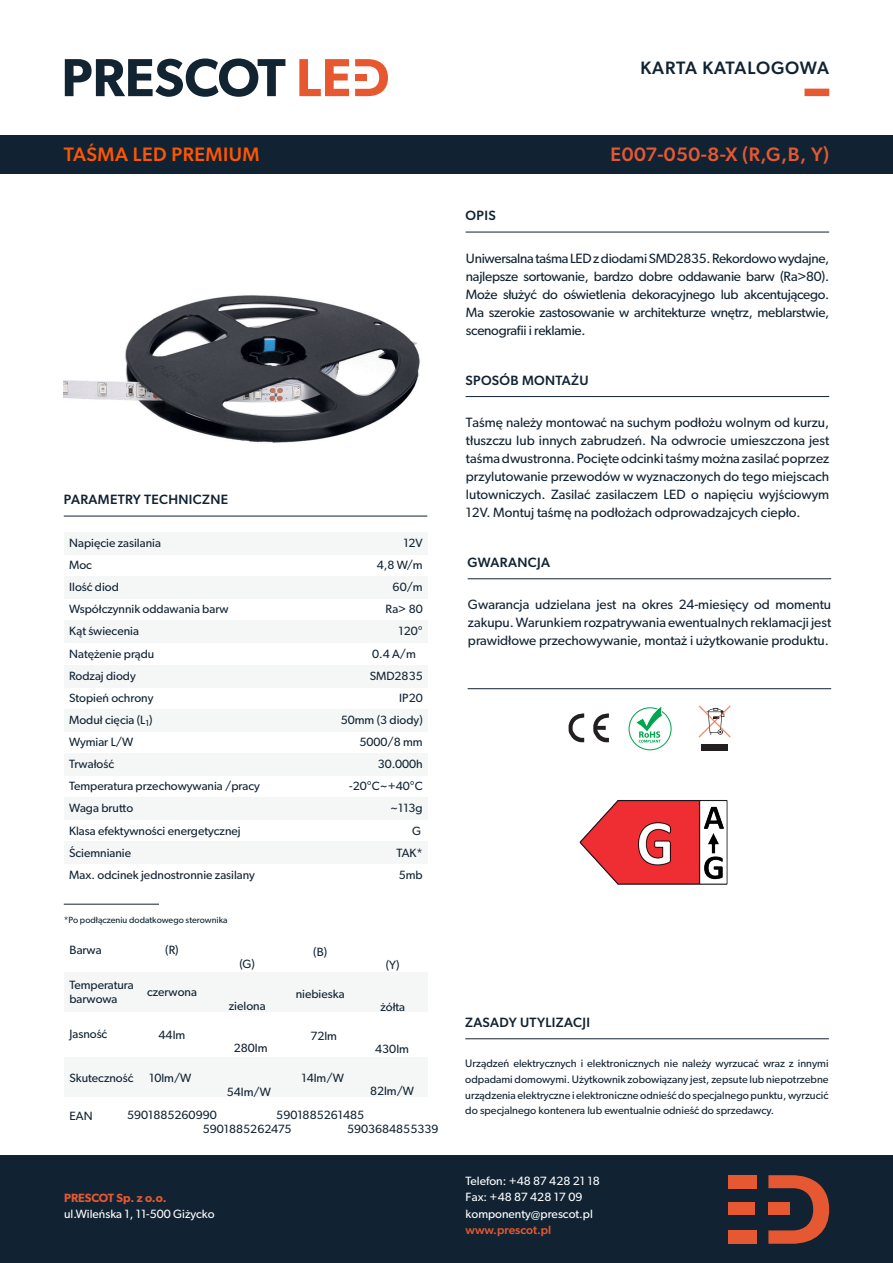
<style>
.page{position:relative;width:893px;height:1263px;background:#fff}
.page>*{position:absolute;margin:0;border:0;box-sizing:border-box;transform-origin:0 0}
.t1{font:500 19.5px "Gibson";letter-spacing:.025em;color:#e65831}
.t2{font:500 19.5px "Gibson";letter-spacing:.025em;color:#f50}
.t3{font:500 18px "Gibson";letter-spacing:.03em;color:#112332}
.t4{font:13.5px/18px "Gibson";color:#112332;text-align:justify}
.t5{font:500 13.5px "Gibson";letter-spacing:.025em;color:#112332}
.t6{font:12px/22.2px "Gibson";color:#112332}
.t7{font:12px/16.5px "Gibson";color:#fff}
.t8{font:600 12px "Gibson";color:#e65831}
.t9{font:500 12px "Gibson";color:#e65831}
.t10{font:10.8px/15.8px "Gibson";color:#112332;text-align:justify}
.t11{font:9px "Gibson";color:#112332}
</style>
<div class="page">
<svg style="left:65px;top:58px;width:220px;height:39px"></svg>
<svg style="left:299px;top:59px;width:50px;height:37px"></svg>
<svg style="left:355px;top:59px;width:33px;height:37px"></svg>
<div style="left:804px;top:89px;width:25px;height:7px;background:#e65831"></div>
<div style="left:0;top:135px;width:893px;height:39px;background:#112332"></div>
<div style="left:0;top:1155px;width:893px;height:108px;background:#112332"></div>
<svg style="left:768px;top:1175px;width:61px;height:69px"></svg>
<div style="left:728px;top:1202px;width:26px;height:13px;background:#e65831"></div>
<div style="left:728px;top:1175px;width:29px;height:13px;background:#e65831"></div>
<div style="left:728px;top:1230px;width:29px;height:14px;background:#e65831"></div>
<div style="left:64px;top:532px;width:363px;height:22px;background:#f5f7f7"></div>
<div style="left:64px;top:621px;width:363px;height:22px;background:#f5f7f7"></div>
<div style="left:64px;top:577px;width:363px;height:22px;background:#f5f7f7"></div>
<div style="left:64px;top:665px;width:363px;height:22px;background:#f5f7f7"></div>
<div style="left:64px;top:709px;width:363px;height:23px;background:#f5f7f7"></div>
<div style="left:64px;top:753px;width:363px;height:23px;background:#f5f7f7"></div>
<div style="left:64px;top:797px;width:363px;height:22px;background:#f5f7f7"></div>
<div style="left:64px;top:842px;width:363px;height:22px;background:#f5f7f7"></div>
<img style="left:64px;top:295px;width:356px;height:148px">
<hr style="left:64px;top:516px;width:363px;height:1px;background:#112332">
<hr style="left:64px;top:904px;width:95px;height:1px;background:#112332">
<hr style="left:466px;top:232px;width:363px;height:1px;background:#112332">
<hr style="left:466px;top:396px;width:363px;height:1px;background:#112332">
<hr style="left:468px;top:578px;width:363px;height:1px;background:#112332">
<hr style="left:468px;top:688px;width:363px;height:1px;background:#112332">
<div style="left:702px;top:744px;width:26px;height:6px;background:#231f20"></div>
<svg style="left:698px;top:705px;width:33px;height:33px"></svg>
<svg style="left:629px;top:706px;width:43px;height:44px"></svg>
<svg style="left:568px;top:713px;width:16px;height:29px"></svg>
<svg style="left:593px;top:713px;width:16px;height:29px"></svg>
<div style="left:64px;top:972px;width:364px;height:40px;background:#f5f7f7"></div>
<div style="left:64px;top:1057px;width:364px;height:40px;background:#f5f7f7"></div>
<hr style="left:465px;top:1038px;width:364px;height:1px;background:#112332">
<img style="left:579px;top:800px;width:149px;height:85px">
<h2 class="t3" style="left:641px;top:57px;width:190px">KARTA KATALOGOWA</h2>
<h1 class="t2" style="left:64px;top:143px;width:197px">TAŚMA LED PREMIUM</h1>
<h1 class="t1" style="left:611px;top:143px;width:220px">E007-050-8-X (R,G,B, Y)</h1>
<p class="t5" style="left:466px;top:207px;width:32px">OPIS</p>
<p class="t4" style="left:466px;top:249px;width:365px">Uniwersalna taśma LED z diodami SMD2835. Rekordowo wydajne, najlepsze sortowanie, bardzo dobre oddawanie barw (Ra&gt;80).<br>Może służyć do oświetlenia dekoracyjnego lub akcentującego.<br>Ma szerokie zastosowanie w architekturze wnętrz, meblarstwie, scenografii i reklamie.</p>
<p class="t5" style="left:64px;top:491px;width:166px">PARAMETRY TECHNICZNE</p>
<p class="t6" style="left:69px;top:531px;width:192px">Napięcie zasilania<br>Moc<br>Ilość diod<br>Współczynnik oddawania barw<br>Kąt świecenia<br>Natężenie prądu<br>Rodzaj diody<br>Stopień ochrony<br>Moduł cięcia (L<sub>1</sub>)<br>Wymiar L/W<br>Trwałość<br>Temperatura przechowywania /pracy<br>Waga brutto<br>Klasa efektywności energetycznej<br>Ściemnianie<br>Max. odcinek jednostronnie zasilany</p>
<p class="t11" style="left:64px;top:914px;width:165px">*Po podłączeniu dodatkowego sterownika</p>
<p class="t6" style="left:403px;top:531px;width:21px">12V</p>
<p class="t6" style="left:377px;top:554px;width:48px">4,8 W/m</p>
<p class="t6" style="left:393px;top:576px;width:32px">60/m</p>
<p class="t6" style="left:385px;top:598px;width:39px">Ra&gt; 80</p>
<p class="t6" style="left:398px;top:620px;width:26px">120°</p>
<p class="t6" style="left:372px;top:642px;width:45px">0.4 A/m</p>
<p class="t6" style="left:370px;top:664px;width:55px">SMD2835</p>
<p class="t6" style="left:399px;top:686px;width:25px">IP20</p>
<p class="t6" style="left:341px;top:708px;width:84px">50mm (3 diody)</p>
<p class="t6" style="left:359px;top:731px;width:65px">5000/8 mm</p>
<p class="t6" style="left:378px;top:753px;width:46px">30.000h</p>
<p class="t6" style="left:349px;top:775px;width:75px">-20°C~+40°C</p>
<p class="t6" style="left:390px;top:797px;width:34px">~113g</p>
<p class="t6" style="left:412px;top:820px;width:10px">G</p>
<p class="t6" style="left:396px;top:841px;width:28px">TAK*</p>
<p class="t6" style="left:399px;top:863px;width:25px">5mb</p>
<p class="t6" style="left:165px;top:939px;width:15px">(R)</p>
<p class="t6" style="left:147px;top:981px;width:51px">czerwona</p>
<p class="t6" style="left:159px;top:1023px;width:28px">44lm</p>
<p class="t6" style="left:149px;top:1067px;width:44px">10lm/W</p>
<p class="t6" style="left:127px;top:1104px;width:91px">5901885260990</p>
<p class="t6" style="left:69px;top:939px;width:34px">Barwa</p>
<p class="t6" style="left:313px;top:940px;width:15px">(B)</p>
<p class="t6" style="left:296px;top:982px;width:50px">niebieska</p>
<p class="t6" style="left:310px;top:1025px;width:28px">72lm</p>
<p class="t6" style="left:302px;top:1067px;width:44px">14lm/W</p>
<p class="t6" style="left:276px;top:1104px;width:89px">5901885261485</p>
<p class="t6" style="left:239px;top:953px;width:17px">(G)</p>
<p class="t6" style="left:229px;top:995px;width:38px">zielona</p>
<p class="t6" style="left:234px;top:1037px;width:35px">280lm</p>
<p class="t6" style="left:227px;top:1081px;width:46px">54lm/W</p>
<p class="t6" style="left:203px;top:1118px;width:90px">5901885262475</p>
<p class="t6" style="left:386px;top:953px;width:15px">(Y)</p>
<p class="t6" style="left:380px;top:995px;width:26px">żółta</p>
<p class="t6" style="left:375px;top:1038px;width:35px">430lm</p>
<p class="t6" style="left:370px;top:1080px;width:46px">82lm/W</p>
<p class="t6" style="left:347px;top:1117px;width:93px">5903684855339</p>
<p class="t6" style="left:69px;top:978px;width:66px;line-height:13.5px">Temperatura barwowa</p>
<p class="t6" style="left:69px;top:1023px;width:39px">Jasność</p>
<p class="t6" style="left:69px;top:1066px;width:66px">Skuteczność</p>
<p class="t6" style="left:69px;top:1105px;width:25px">EAN</p>
<p class="t8" style="left:64px;top:1190px;width:104px">PRESCOT Sp. z o.o.</p>
<p class="t7" style="left:64px;top:1206px;width:152px">ul.Wileńska 1, 11-500 Giżycko</p>
<p class="t5" style="left:466px;top:372px;width:125px">SPOSÓB MONTAŻU</p>
<p class="t4" style="left:466px;top:413px;width:365px">Taśmę należy montować na suchym podłożu wolnym od kurzu, tłuszczu lub innych zabrudzeń. Na odwrocie umieszczona jest taśma dwustronna. Pocięte odcinki taśmy można zasilać poprzez przylutowanie przewodów w wyznaczonych do tego miejscach lutowniczych. Zasilać zasilaczem LED o napięciu wyjściowym 12V. Montuj taśmę na podłożach odprowadzajcych ciepło.</p>
<p class="t5" style="left:468px;top:554px;width:84px">GWARANCJA</p>
<p class="t4" style="left:468px;top:595px;width:365px">Gwarancja udzielana jest na okres 24-miesięcy od momentu zakupu. Warunkiem rozpatrywania ewentualnych reklamacji jest prawidłowe przechowywanie, montaż i użytkowanie produktu.</p>
<p class="t5" style="left:465px;top:1014px;width:126px">ZASADY UTYLIZACJI</p>
<p class="t10" style="left:465px;top:1055px;width:365px">Urządzeń elektrycznych i elektronicznych nie należy wyrzucać wraz z innymi odpadami domowymi. Użytkownik zobowiązany jest, zepsute lub niepotrzebne urządzenia elektryczne i elektroniczne odnieść do specjalnego punktu, wyrzucić do specjalnego kontenera lub ewentualnie odnieść do sprzedawcy.</p>
<p class="t7" style="left:466px;top:1172px;width:136px">Telefon: +48 87 428 21 18<br>Fax: +48 87 428 17 09 komponenty@prescot.pl</p>
<p class="t9" style="left:466px;top:1223px;width:87px">www.prescot.pl</p>
</div>
